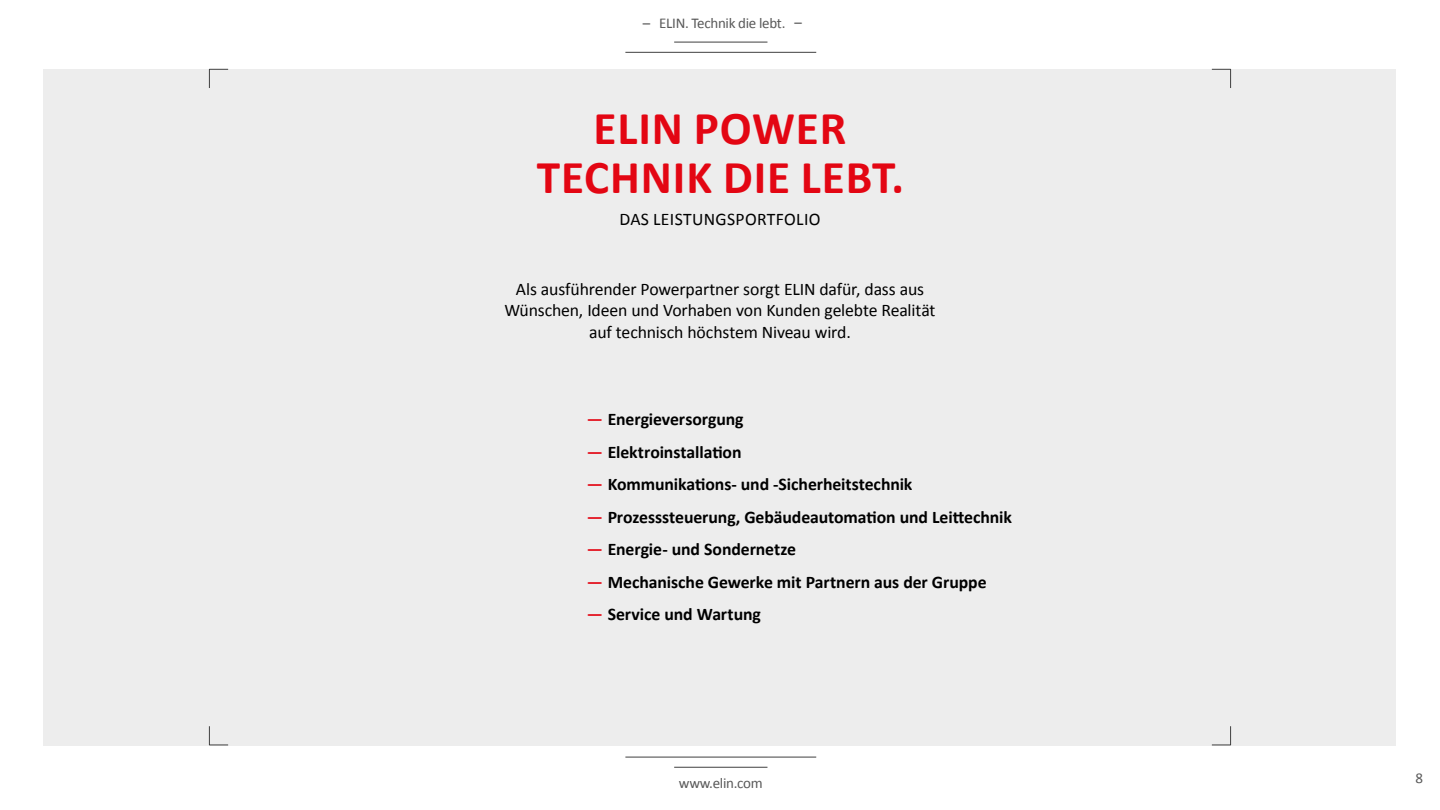
<style>
.page{position:relative;width:1440px;height:810px;background:#fff}
.page>*{position:absolute;margin:0;border:0;box-sizing:border-box;transform-origin:0 0}
.t1{font:700 47.25px/48.8px "Calibri";letter-spacing:.02em;color:#e30613;text-align:center}
.t2{font:700 17.7px "Calibri";letter-spacing:-.005em;color:#000}
.t3{font:17.7px/21.3px "Calibri";letter-spacing:-.01em;color:#000;text-align:center}
.t4{font:17.7px "Calibri";letter-spacing:.02em;color:#000}
.t5{font:14.92px "Calibri";letter-spacing:-.02em;color:#595959}
.s1{color:#e30613}
</style>
<div class="page">
<hr style="left:625px;top:52px;width:191px;height:1px;background:#404040">
<hr style="left:625px;top:757px;width:191px;height:1px;background:#404040">
<hr style="left:674px;top:42px;width:93px;height:1px;background:#404040">
<hr style="left:674px;top:767px;width:93px;height:1px;background:#404040">
<div style="left:44px;top:69px;width:1352px;height:676px;background:#ededed"></div>
<svg style="left:209px;top:69px;width:20px;height:19px"></svg>
<svg style="left:209px;top:726px;width:20px;height:20px"></svg>
<svg style="left:1211px;top:726px;width:20px;height:20px"></svg>
<svg style="left:1211px;top:69px;width:20px;height:19px"></svg>
<p class="t5" style="left:643px;top:13px;width:161px">– ELIN. Technik die lebt. –</p>
<h1 class="t1" style="left:537px;top:102px;width:369px">ELIN POWER<br>TECHNIK DIE LEBT.</h1>
<p class="t4" style="left:619px;top:207px;width:203px">DAS LEISTUNGSPORTFOLIO</p>
<p class="t3" style="left:504px;top:278px;width:433px">Als ausführender Powerpartner sorgt ELIN dafür, dass aus<br>Wünschen, Ideen und Vorhaben von Kunden gelebte Realität auf technisch höchstem Niveau wird.</p>
<p class="t2" style="left:587px;top:407px;width:158px"><span class="s1">—</span> Energieversorgung</p>
<p class="t2" style="left:587px;top:440px;width:156px"><span class="s1">—</span> Elektroinstallation</p>
<p class="t2" style="left:587px;top:472px;width:327px"><span class="s1">—</span> Kommunikations- und -Sicherheitstechnik</p>
<p class="t2" style="left:587px;top:505px;width:427px"><span class="s1">—</span> Prozesssteuerung, Gebäudeautomation und Leittechnik</p>
<p class="t2" style="left:587px;top:537px;width:211px"><span class="s1">—</span> Energie- und Sondernetze</p>
<p class="t2" style="left:587px;top:570px;width:401px"><span class="s1">—</span> Mechanische Gewerke mit Partnern aus der Gruppe</p>
<p class="t2" style="left:587px;top:602px;width:176px"><span class="s1">—</span> Service und Wartung</p>
<p class="t5" style="left:679px;top:772px;width:85px">www.elin.com</p>
<p class="t5" style="left:1416px;top:768px;width:9px">8</p>
</div>
